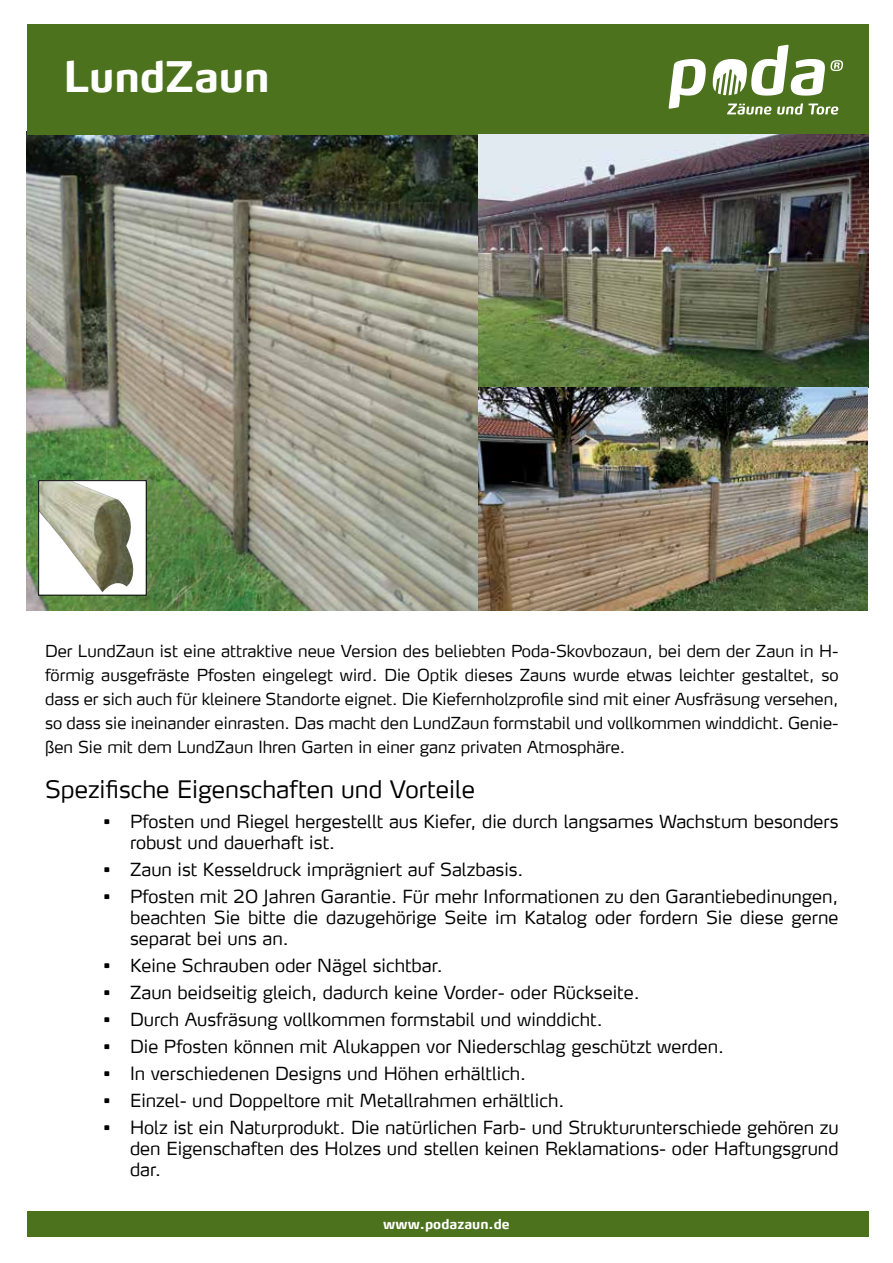
<style>
.page{position:relative;width:893px;height:1263px;background:#fff}
.page>*{position:absolute;margin:0;border:0;box-sizing:border-box;transform-origin:0 0}
.t1{font:700 42px "Max";color:#fff}
.t2{font:300 24px "Max LF";color:#000}
.t3{font:300 18px/21px "Max LF";color:#000;text-align:justify}
.t4{font:300 16.5px/24px "Max LF";color:#000;text-align:justify}
.t5{font:700 13.5px "Max";color:#fff}
</style>
<div class="page">
<img style="left:27px;top:134px;width:511px;height:476px">
<div style="left:27px;top:24px;width:842px;height:110px;background:#4c721d"></div>
<div style="left:27px;top:1211px;width:842px;height:26px;background:#4c721d"></div>
<svg style="left:669px;top:59px;width:37px;height:50px"></svg>
<svg style="left:727px;top:104px;width:44px;height:11px"></svg>
<svg style="left:777px;top:103px;width:61px;height:12px"></svg>
<svg style="left:713px;top:45px;width:130px;height:51px"></svg>
<div style="left:39px;top:481px;width:107px;height:114px;background:#fff"></div>
<img style="left:40px;top:482px;width:94px;height:110px">
<div style="left:38px;top:480px;width:109px;height:115px;border:1px solid #000"></div>
<img style="left:479px;top:135px;width:390px;height:253px">
<img style="left:479px;top:388px;width:388px;height:222px">
<h1 class="t1" style="left:63px;top:51px;width:208px">LundZaun</h1>
<p class="t4" style="left:45px;top:638px;width:795px">Der LundZaun ist eine attraktive neue Version des beliebten Poda-Skovbozaun, bei dem der Zaun in H&shy;förmig ausgefräste Pfosten eingelegt wird. Die Optik dieses Zauns wurde etwas leichter gestaltet, so dass er sich auch für kleinere Standorte eignet. Die Kiefernholzprofile sind mit einer Ausfräsung versehen, so dass sie ineinander einrasten. Das macht den LundZaun formstabil und vollkommen winddicht. Genie&shy;ßen Sie mit dem LundZaun Ihren Garten in einer ganz privaten Atmosphäre.</p>
<h2 class="t2" style="left:45px;top:774px;width:432px">Spezifische Eigenschaften und Vorteile</h2>
<p class="t3" style="left:130px;top:810px;width:710px;text-indent:-27px">• Pfosten und Riegel hergestellt aus Kiefer, die durch langsames Wachstum besonders robust und dauerhaft ist.</p>
<p class="t3" style="left:103px;top:858px;width:422px">• Zaun ist Kesseldruck imprägniert auf Salzbasis.</p>
<p class="t3" style="left:130px;top:885px;width:710px;text-indent:-27px">• Pfosten mit 20 Jahren Garantie. Für mehr Informationen zu den Garantiebedinungen, beachten Sie bitte die dazugehörige Seite im Katalog oder fordern Sie diese gerne separat bei uns an.</p>
<p class="t3" style="left:103px;top:954px;width:341px">• Keine Schrauben oder Nägel sichtbar.</p>
<p class="t3" style="left:103px;top:981px;width:538px">• Zaun beidseitig gleich, dadurch keine Vorder- oder Rückseite.</p>
<p class="t3" style="left:103px;top:1008px;width:501px">• Durch Ausfräsung vollkommen formstabil und winddicht.</p>
<p class="t3" style="left:103px;top:1035px;width:623px">• Die Pfosten können mit Alukappen vor Niederschlag geschützt werden.</p>
<p class="t3" style="left:103px;top:1062px;width:425px">• In verschiedenen Designs und Höhen erhältlich.</p>
<p class="t3" style="left:103px;top:1089px;width:463px">• Einzel- und Doppeltore mit Metallrahmen erhältlich.</p>
<p class="t3" style="left:130px;top:1116px;width:710px;text-indent:-27px">• Holz ist ein Naturprodukt. Die natürlichen Farb- und Strukturunterschiede gehören zu den Eigenschaften des Holzes und stellen keinen Reklamations- oder Haftungsgrund dar.</p>
<p class="t5" style="left:383px;top:1215px;width:128px">www.podazaun.de</p>
</div>
